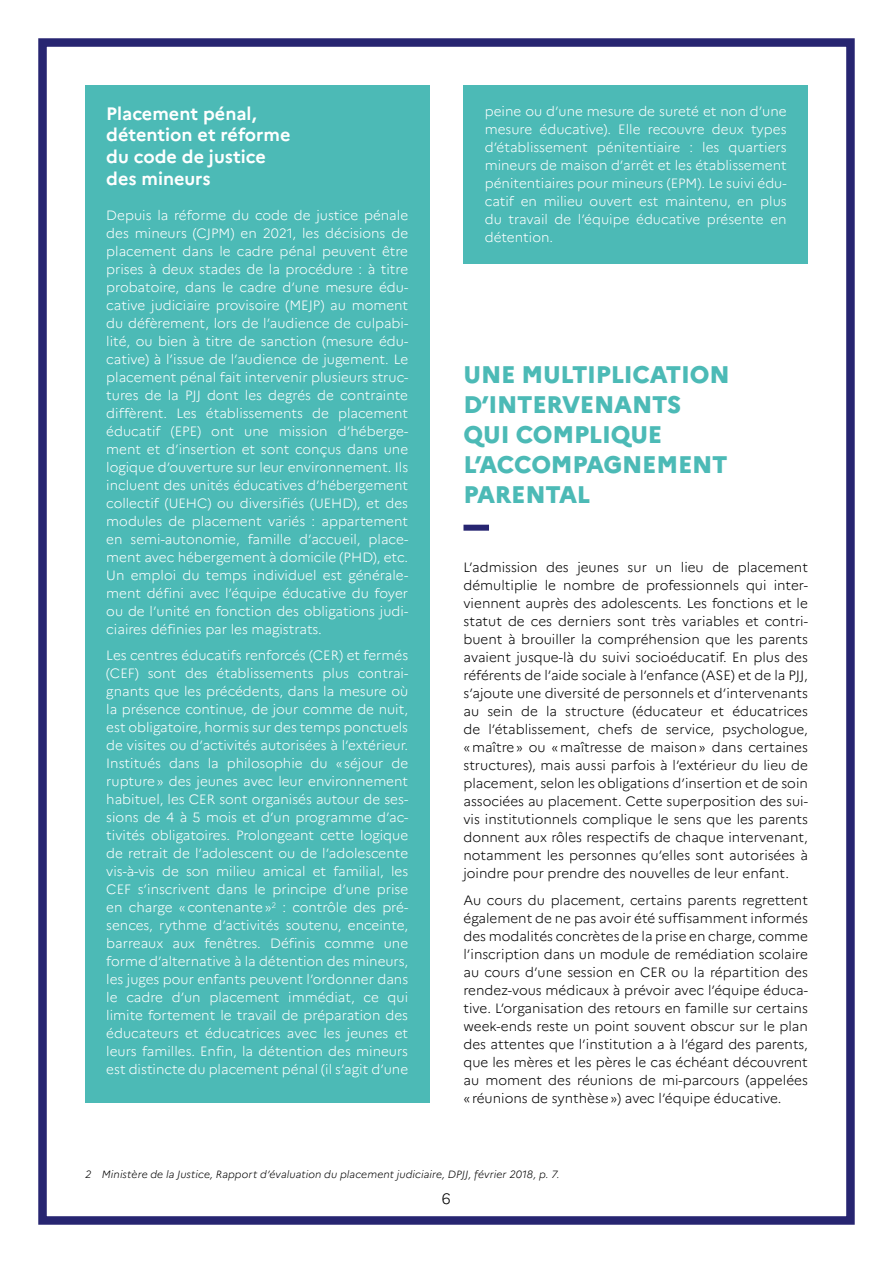
<style>
.page{position:relative;width:893px;height:1263px;background:#fff}
.page>*{position:absolute;margin:0;border:0;box-sizing:border-box;transform-origin:0 0}
.t1{font:800 24px/30px "Marianne";letter-spacing:-.01em;color:#4cbab6}
.t2{font:700 18px/21.6px "Marianne";color:#fff}
.t3{font:300 15px "Marianne";color:#000}
.t4{font:300 13.5px/18px "Marianne";color:#fff;text-align:justify}
.t5{font:300 13.5px/18px "Marianne";color:#000;text-align:justify}
.t6{font:italic 300 10.5px "Marianne";letter-spacing:.01em;color:#000}
</style>
<div class="page">
<div style="left:38px;top:38px;width:817px;height:1187px;border:9px solid #272571"></div>
<div style="left:85px;top:85px;width:344px;height:1018px;background:#4cbab6"></div>
<div style="left:463px;top:525px;width:26px;height:6px;background:#272571"></div>
<div style="left:463px;top:85px;width:345px;height:179px;background:#4cbab6"></div>
<h2 class="t2" style="left:106px;top:103px;width:186px">Placement pénal, détention et réforme du code de justice des mineurs</h2>
<p class="t4" style="left:106px;top:206px;width:303px">Depuis la réforme du code de justice pénale des mineurs (CJPM) en 2021, les décisions de placement dans le cadre pénal peuvent être prises à deux stades de la procédure : à titre probatoire, dans le cadre d’une mesure édu&shy;cative judiciaire provisoire (MEJP) au moment du défèrement, lors de l’audience de culpabi&shy;lité, ou bien à titre de sanction (mesure édu&shy;cative) à l’issue de l’audience de jugement. Le placement pénal fait intervenir plusieurs struc&shy;tures de la PJJ dont les degrés de contrainte diffèrent. Les établissements de placement éducatif (EPE) ont une mission d’héberge&shy;ment et d’insertion et sont conçus dans une logique d’ouverture sur leur environnement. Ils incluent des unités éducatives d’hébergement collectif (UEHC) ou diversifiés (UEHD), et des modules de placement variés : appartement en semi-autonomie, famille d’accueil, place&shy;ment avec hébergement à domicile (PHD), etc.<br>Un emploi du temps individuel est générale&shy;ment défini avec l’équipe éducative du foyer ou de l’unité en fonction des obligations judi&shy;ciaires définies par les magistrats.</p>
<p class="t4" style="left:106px;top:646px;width:304px">Les centres éducatifs renforcés (CER) et fermés (CEF) sont des établissements plus contrai&shy;gnants que les précédents, dans la mesure où la présence continue, de jour comme de nuit, est obligatoire, hormis sur des temps ponctuels de visites ou d’activités autorisées à l’extérieur.<br>Institués dans la philosophie du «séjour de rupture» des jeunes avec leur environnement habituel, les CER sont organisés autour de ses&shy;sions de 4 à 5 mois et d’un programme d’ac&shy;tivités obligatoires. Prolongeant cette logique de retrait de l’adolescent ou de l’adolescente vis-à-vis de son milieu amical et familial, les CEF s’inscrivent dans le principe d’une prise en charge «contenante»<sup>2</sup> : contrôle des pré&shy;sences, rythme d’activités soutenu, enceinte, barreaux aux fenêtres. Définis comme une forme d’alternative à la détention des mineurs, les juges pour enfants peuvent l’ordonner dans le cadre d’un placement immédiat, ce qui limite fortement le travail de préparation des éducateurs et éducatrices avec les jeunes et leurs familles. Enfin, la détention des mineurs est distincte du placement pénal (il s’agit d’une</p>
<p class="t4" style="left:485px;top:103px;width:303px">peine ou d’une mesure de sureté et non d’une mesure éducative). Elle recouvre deux types d’établissement pénitentiaire : les quartiers mineurs de maison d’arrêt et les établissement pénitentiaires pour mineurs (EPM). Le suivi édu&shy;catif en milieu ouvert est maintenu, en plus du travail de l’équipe éducative présente en détention.</p>
<h1 class="t1" style="left:463px;top:360px;width:268px">UNE MULTIPLICATION<br>D’INTERVENANTS<br>QUI COMPLIQUE<br>L’ACCOMPAGNEMENT<br>PARENTAL</h1>
<p class="t5" style="left:463px;top:559px;width:346px">L’admission des jeunes sur un lieu de placement démultiplie le nombre de professionnels qui inter&shy;viennent auprès des adolescents. Les fonctions et le statut de ces derniers sont très variables et contri&shy;buent à brouiller la compréhension que les parents avaient jusque-là du suivi socioéducatif. En plus des référents de l’aide sociale à l’enfance (ASE) et de la PJJ, s’ajoute une diversité de personnels et d’intervenants au sein de la structure (éducateur et éducatrices de l’établissement, chefs de service, psychologue, «maître» ou «maîtresse de maison» dans certaines structures), mais aussi parfois à l’extérieur du lieu de placement, selon les obligations d’insertion et de soin associées au placement. Cette superposition des sui&shy;vis institutionnels complique le sens que les parents donnent aux rôles respectifs de chaque intervenant, notamment les personnes qu’elles sont autorisées à joindre pour prendre des nouvelles de leur enfant.</p>
<p class="t5" style="left:463px;top:891px;width:346px">Au cours du placement, certains parents regrettent également de ne pas avoir été suffisamment informés des modalités concrètes de la prise en charge, comme l’inscription dans un module de remédiation scolaire au cours d’une session en CER ou la répartition des rendez-vous médicaux à prévoir avec l’équipe éduca&shy;tive. L’organisation des retours en famille sur certains week-ends reste un point souvent obscur sur le plan des attentes que l’institution a à l’égard des parents, que les mères et les pères le cas échéant découvrent au moment des réunions de mi-parcours (appelées «réunions de synthèse») avec l’équipe éducative.</p>
<p class="t6" style="left:85px;top:1168px;width:476px">2 Ministère de la Justice, Rapport d’évaluation du placement judiciaire, DPJJ, février 2018, p. 7.</p>
<p class="t3" style="left:442px;top:1189px;width:10px">6</p>
</div>
